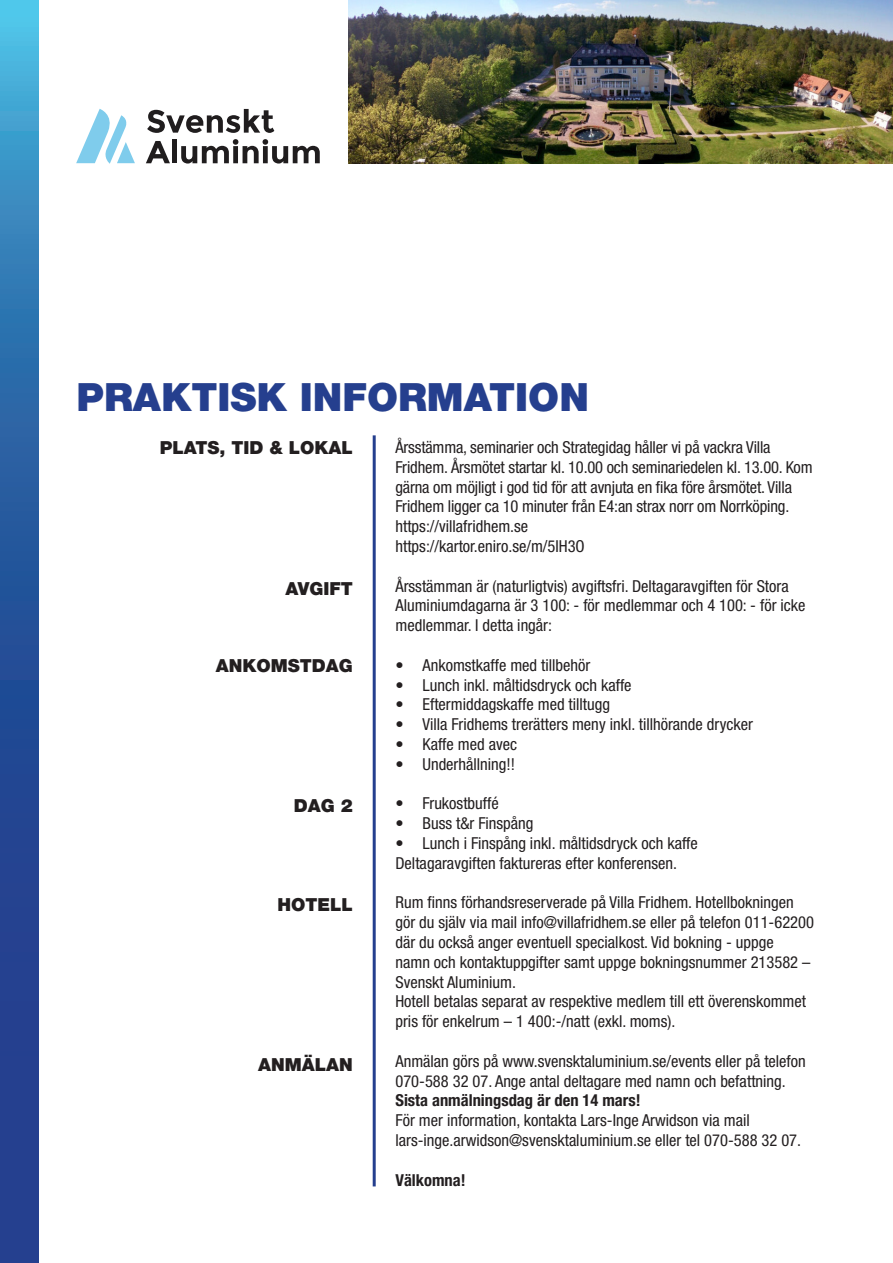
<style>
.page{position:relative;width:893px;height:1263px;background:#fff}
.page>*{position:absolute;margin:0;border:0;box-sizing:border-box;transform-origin:0 0}
.t1{font:900 39px "Helvetica Neue CE";color:#253f8e}
.t2{font:900 18px "Helvetica Neue CE";color:#231f20}
.t3{font:condensed 16.5px/19.8px "Helvetica Neue";color:#231f20}
.t4{font:700 condensed 16.5px "Helvetica Neue";color:#231f20}
.s1{font-weight:700}
</style>
<div class="page">
<svg style="left:147px;top:109px;width:127px;height:24px"></svg>
<svg style="left:146px;top:141px;width:24px;height:22px"></svg>
<div style="left:172px;top:140px;width:5px;height:23px;background:#201d1e"></div>
<svg style="left:181px;top:139px;width:139px;height:25px"></svg>
<svg style="left:76px;top:109px;width:59px;height:55px"></svg>
<svg style="left:0;top:0;width:38px;height:1263px;background:#2b60a3"></svg>
<hr style="left:373px;top:435px;width:3px;height:751px;background:#253f8e">
<img style="left:349px;top:0;width:544px;height:164px">
<p class="t1" style="left:77px;top:373px;width:514px">PRAKTISK INFORMATION</p>
<p class="t2" style="left:160px;top:436px;width:195px">PLATS, TID &amp; LOKAL</p>
<p class="t2" style="left:285px;top:577px;width:69px">AVGIFT</p>
<p class="t2" style="left:216px;top:654px;width:139px">ANKOMSTDAG</p>
<p class="t2" style="left:294px;top:794px;width:61px">DAG 2</p>
<p class="t2" style="left:278px;top:893px;width:77px">HOTELL</p>
<p class="t2" style="left:258px;top:1053px;width:96px">ANMÄLAN</p>
<p class="t3" style="left:395px;top:437px;width:419px">Årsstämma, seminarier och Strategidag håller vi på vackra Villa Fridhem. Årsmötet startar kl. 10.00 och seminariedelen kl. 13.00. Kom gärna om möjligt i god tid för att avnjuta en fika före årsmötet. Villa Fridhem ligger ca 10 minuter från E4:an strax norr om Norrköping.</p>
<p class="t3" style="left:395px;top:516px;width:134px">https://villafridhem.se</p>
<p class="t3" style="left:395px;top:536px;width:191px">https://kartor.eniro.se/m/5IH3O</p>
<p class="t3" style="left:395px;top:576px;width:412px">Årsstämman är (naturligtvis) avgiftsfri. Deltagaravgiften för Stora<br>Aluminiumdagarna är 3 100: - för medlemmar och 4 100: - för icke medlemmar. I detta ingår:</p>
<p class="t3" style="left:395px;top:655px;width:196px">• Ankomstkaffe med tillbehör</p>
<p class="t3" style="left:395px;top:675px;width:238px">• Lunch inkl. måltidsdryck och kaffe</p>
<p class="t3" style="left:395px;top:694px;width:216px">• Eftermiddagskaffe med tilltugg</p>
<p class="t3" style="left:395px;top:714px;width:359px">• Villa Fridhems trerätters meny inkl. tillhörande drycker</p>
<p class="t3" style="left:395px;top:734px;width:123px">• Kaffe med avec</p>
<p class="t3" style="left:395px;top:754px;width:121px">• Underhållning!!</p>
<p class="t3" style="left:395px;top:793px;width:105px">• Frukostbuffé</p>
<p class="t3" style="left:395px;top:813px;width:139px">• Buss t&amp;r Finspång</p>
<p class="t3" style="left:395px;top:833px;width:304px">• Lunch i Finspång inkl. måltidsdryck och kaffe</p>
<p class="t3" style="left:395px;top:853px;width:283px">Deltagaravgiften faktureras efter konferensen.</p>
<p class="t3" style="left:395px;top:892px;width:420px">Rum finns förhandsreserverade på Villa Fridhem. Hotellbokningen gör du själv via mail info@villafridhem.se eller på telefon 011-62200 där du också anger eventuell specialkost. Vid bokning - uppge<br>namn och kontaktuppgifter samt uppge bokningsnummer 213582 – Svenskt Aluminium.</p>
<p class="t3" style="left:395px;top:991px;width:412px">Hotell betalas separat av respektive medlem till ett överenskommet pris för enkelrum – 1 400:-/natt (exkl. moms).</p>
<p class="t3" style="left:395px;top:1051px;width:412px">Anmälan görs på www.svensktaluminium.se/events eller på telefon<br>070-588 32 07. Ange antal deltagare med namn och befattning.<br><span class="s1">Sista anmälningsdag är den 14 mars!</span></p>
<p class="t3" style="left:395px;top:1110px;width:407px">För mer information, kontakta Lars-Inge Arwidson via mail lars-inge.arwidson@svensktaluminium.se eller tel 070-588 32 07.</p>
<p class="t4" style="left:395px;top:1170px;width:72px">Välkomna!</p>
</div>
